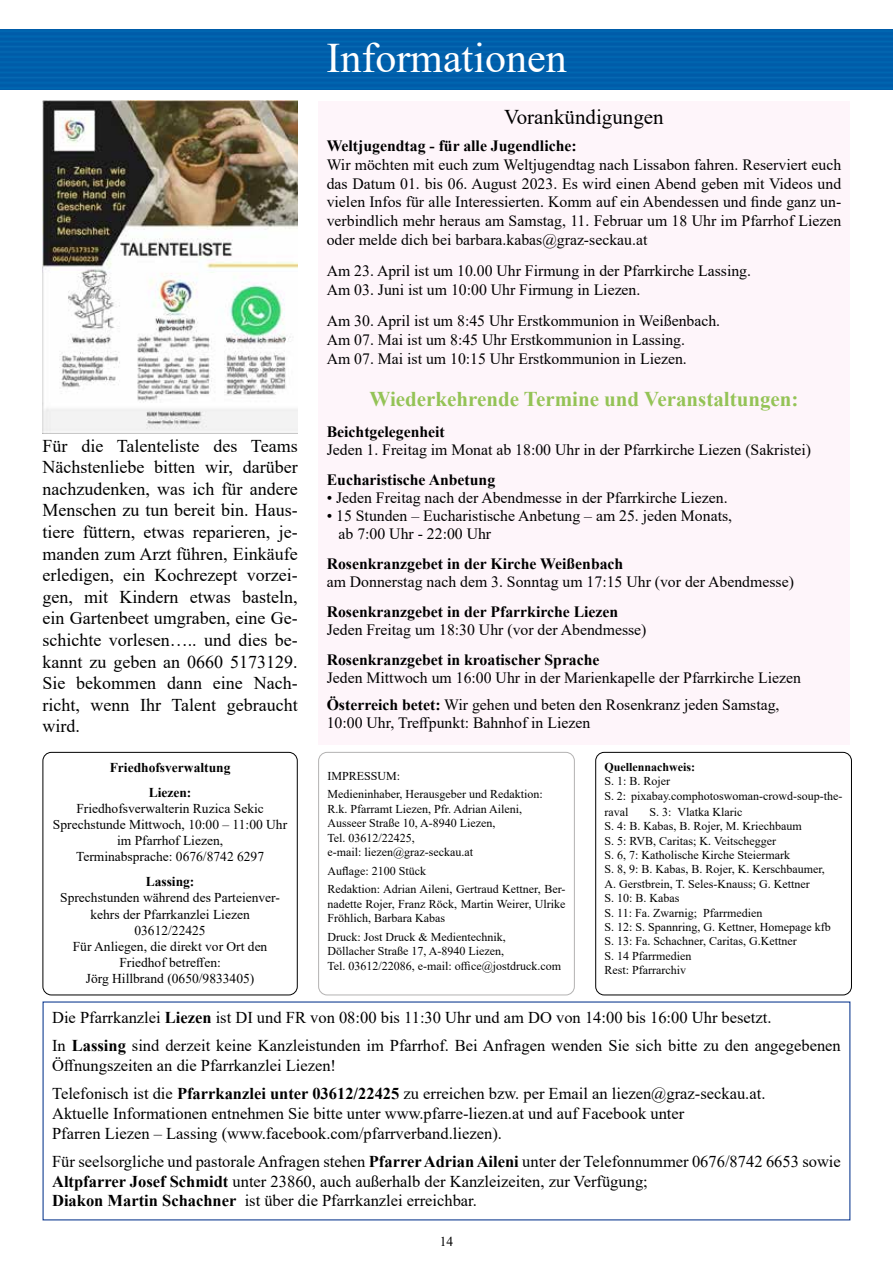
<style>
.page{position:relative;width:893px;height:1263px;background:#fff}
.page>*{position:absolute;margin:0;border:0;box-sizing:border-box;transform-origin:0 0}
.t1{font:42px "Times New Roman";color:#fff}
.t2{font:700 21px "Times New Roman";color:#94c356}
.t3{font:21px "Times New Roman";color:#000}
.t4{font:18px/21.6px "Times New Roman";color:#000;text-align:justify}
.t5{font:16.5px/19.8px "Times New Roman";color:#000}
.t6{font:15.75px/18.9px "Times New Roman";color:#000}
.t7{font:700 15.75px "Times New Roman";color:#000}
.t8{font:13.5px/16.2px "Times New Roman";color:#000;text-align:center}
.t9{font:700 13.5px/24.8px "Times New Roman";color:#000;text-align:center}
.t10{font:12px/14.4px "Times New Roman";color:#000}
.t11{font:700 12px "Times New Roman";color:#000}
.s1{font-weight:700}
</style>
<div class="page">
<div style="left:43px;top:752px;width:255px;height:243px;border:1px solid #000;border-radius:9px"></div>
<div style="left:318px;top:752px;width:257px;height:243px;border:1px solid #b3b2b2;border-radius:9px"></div>
<div style="left:318px;top:101px;width:532px;height:643px;background:#fef5fa"></div>
<div style="left:0;top:30px;width:893px;height:59px;background:#005fab"></div>
<img style="left:43px;top:101px;width:255px;height:332px">
<div style="left:595px;top:752px;width:257px;height:243px;border:1px solid #000;border-radius:9px"></div>
<p class="t4" style="left:43px;top:434px;width:257px">Für die Talenteliste des Teams Nächstenliebe bitten wir, darüber nachzudenken, was ich für andere Menschen zu tun bereit bin. Haus&shy;tiere füttern, etwas reparieren, je&shy;manden zum Arzt führen, Einkäufe erledigen, ein Kochrezept vorzei&shy;gen, mit Kindern etwas basteln, ein Gartenbeet umgraben, eine Ge&shy;schichte vorlesen….. und dies be&shy;kannt zu geben an 0660 5173129.<br>Sie bekommen dann eine Nach&shy;richt, wenn Ihr Talent gebraucht wird.</p>
<h1 class="t1" style="left:326px;top:28px;width:242px">Informationen</h1>
<h2 class="t3" style="left:504px;top:102px;width:161px">Vorankündigungen</h2>
<p class="t7" style="left:327px;top:134px;width:251px">Weltjugendtag - für alle Jugendliche:</p>
<p class="t6" style="left:327px;top:154px;width:516px;text-align:justify">Wir möchten mit euch zum Weltjugendtag nach Lissabon fahren. Reserviert euch das Datum 01. bis 06. August 2023. Es wird einen Abend geben mit Videos und vielen Infos für alle Interessierten. Komm auf ein Abendessen und finde ganz un&shy;verbindlich mehr heraus am Samstag, 11. Februar um 18 Uhr im Pfarrhof Liezen oder melde dich bei barbara.kabas@graz-seckau.at</p>
<p class="t6" style="left:327px;top:261px;width:426px">Am 23. April ist um 10.00 Uhr Firmung in der Pfarrkirche Lassing.<br>Am 03. Juni ist um 10:00 Uhr Firmung in Liezen.</p>
<p class="t6" style="left:327px;top:311px;width:395px">Am 30. April ist um 8:45 Uhr Erstkommunion in Weißenbach.<br>Am 07. Mai ist um 8:45 Uhr Erstkommunion in Lassing.<br>Am 07. Mai ist um 10:15 Uhr Erstkommunion in Liezen.</p>
<h2 class="t2" style="left:369px;top:384px;width:431px">Wiederkehrende Termine und Veranstaltungen:</h2>
<p class="t7" style="left:327px;top:421px;width:120px">Beichtgelegenheit</p>
<p class="t6" style="left:327px;top:440px;width:486px">Jeden 1. Freitag im Monat ab 18:00 Uhr in der Pfarrkirche Liezen (Sakristei)</p>
<p class="t7" style="left:327px;top:469px;width:170px">Eucharistische Anbetung</p>
<p class="t6" style="left:327px;top:488px;width:402px">• Jeden Freitag nach der Abendmesse in der Pfarrkirche Liezen.</p>
<p class="t6" style="left:339px;top:506px;width:395px;line-height:18px;text-indent:-12px">• 15 Stunden – Eucharistische Anbetung – am 25. jeden Monats, ab 7:00 Uhr - 22:00 Uhr</p>
<p class="t7" style="left:327px;top:553px;width:298px">Rosenkranzgebet in der Kirche Weißenbach</p>
<p class="t6" style="left:327px;top:572px;width:469px">am Donnerstag nach dem 3. Sonntag um 17:15 Uhr (vor der Abendmesse)</p>
<p class="t7" style="left:327px;top:601px;width:293px">Rosenkranzgebet in der Pfarrkirche Liezen</p>
<p class="t6" style="left:327px;top:620px;width:321px">Jeden Freitag um 18:30 Uhr (vor der Abendmesse)</p>
<p class="t7" style="left:327px;top:649px;width:274px">Rosenkranzgebet in kroatischer Sprache</p>
<p class="t6" style="left:327px;top:664px;width:476px;line-height:27px">Jeden Mittwoch um 16:00 Uhr in der Marienkapelle der Pfarrkirche Liezen<br><span class="s1">Österreich betet:</span> Wir gehen und beten den Rosenkranz jeden Samstag,</p>
<p class="t6" style="left:327px;top:713px;width:265px">10:00 Uhr, Treffpunkt: Bahnhof in Liezen</p>
<p class="t9" style="left:110px;top:754px;width:122px">Friedhofsverwaltung<br>Liezen:</p>
<p class="t8" style="left:53px;top:800px;width:236px">Friedhofsverwalterin Ruzica Sekic Sprechstunde Mittwoch, 10:00 – 11:00 Uhr im Pfarrhof Liezen,<br>Terminabsprache: 0676/8742 6297</p>
<p class="t9" style="left:146px;top:869px;width:50px">Lassing:</p>
<p class="t8" style="left:60px;top:889px;width:221px">Sprechstunden während des Parteienver&shy;kehrs der Pfarrkanzlei Liezen<br>03612/22425<br>Für Anliegen, die direkt vor Ort den<br>Friedhof betreffen:<br>Jörg Hillbrand (0650/9833405)</p>
<p class="t5" style="left:52px;top:1002px;width:790px;line-height:28.3px">Die Pfarrkanzlei <span class="s1">Liezen</span> ist DI und FR von 08:00 bis 11:30 Uhr und am DO von 14:00 bis 16:00 Uhr besetzt.<br>In <span class="s1">Lassing</span> sind derzeit keine Kanzleistunden im Pfarrhof. Bei Anfragen wenden Sie sich bitte zu den angegebenen</p>
<p class="t5" style="left:52px;top:1050px;width:715px;line-height:28.3px">Öffnungszeiten an die Pfarrkanzlei Liezen!<br>Telefonisch ist die <span class="s1">Pfarrkanzlei unter 03612/22425</span> zu erreichen bzw. per Email an liezen@graz-seckau.at.</p>
<p class="t5" style="left:52px;top:1103px;width:634px">Aktuelle Informationen entnehmen Sie bitte unter www.pfarre-liezen.at und auf Facebook unter<br>Pfarren Liezen – Lassing (www.facebook.com/pfarrverband.liezen).</p>
<p class="t5" style="left:52px;top:1151px;width:790px">Für seelsorgliche und pastorale Anfragen stehen <span class="s1">Pfarrer Adrian Aileni</span> unter der Telefonnummer 0676/8742 6653 sowie<br><span class="s1">Altpfarrer Josef Schmidt</span> unter 23860, auch außerhalb der Kanzleizeiten, zur Verfügung;<br><span class="s1">Diakon Martin Schachner</span> ist über die Pfarrkanzlei erreichbar.</p>
<p class="t11" style="left:605px;top:758px;width:92px">Quellennachweis:</p>
<p class="t10" style="left:605px;top:774px;width:240px">S. 1: B. Rojer<br>S. 2: pixabay.comphotoswoman-crowd-soup-the-</p>
<p class="t10" style="left:605px;top:804px;width:25px">raval</p>
<p class="t10" style="left:327px;top:766px;width:217px;line-height:18.6px">IMPRESSUM:<br>Medieninhaber, Herausgeber und Redaktion:</p>
<p class="t10" style="left:327px;top:801px;width:196px">R.k. Pfarramt Liezen, Pfr. Adrian Aileni,<br>Ausseer Straße 10, A-8940 Liezen,<br>Tel. 03612/22425,<br>e-mail: liezen@graz-seckau.at</p>
<p class="t10" style="left:327px;top:861px;width:239px;line-height:18.6px">Auflage: 2100 Stück<br>Redaktion: Adrian Aileni, Gertraud Kettner, Ber-</p>
<p class="t10" style="left:327px;top:896px;width:239px">nadette Rojer, Franz Röck, Martin Weirer, Ulrike<br>Fröhlich, Barbara Kabas</p>
<p class="t10" style="left:327px;top:929px;width:235px">Druck: Jost Druck &amp; Medientechnik,<br>Döllacher Straße 17, A-8940 Liezen,<br>Tel. 03612/22086, e-mail: office@jostdruck.com</p>
<p class="t10" style="left:605px;top:804px;width:228px;text-indent:45px">S. 3: Vlatka Klaric<br>S. 4: B. Kabas, B. Rojer, M. Kriechbaum<br>S. 5: RVB, Caritas; K. Veitschegger<br>S. 6, 7: Katholische Kirche Steiermark<br>S. 8, 9: B. Kabas, B. Rojer, K. Kerschbaumer,<br>A. Gerstbrein, T. Seles-Knauss; G. Kettner<br>S. 10: B. Kabas<br>S. 11: Fa. Zwarnig; Pfarrmedien<br>S. 12: S. Spannring, G. Kettner, Homepage kfb<br>S. 13: Fa. Schachner, Caritas, G.Kettner<br>S. 14 Pfarrmedien<br>Rest: Pfarrarchiv</p>
<p class="t8" style="left:440px;top:1233px;width:15px">14</p>
</div>
